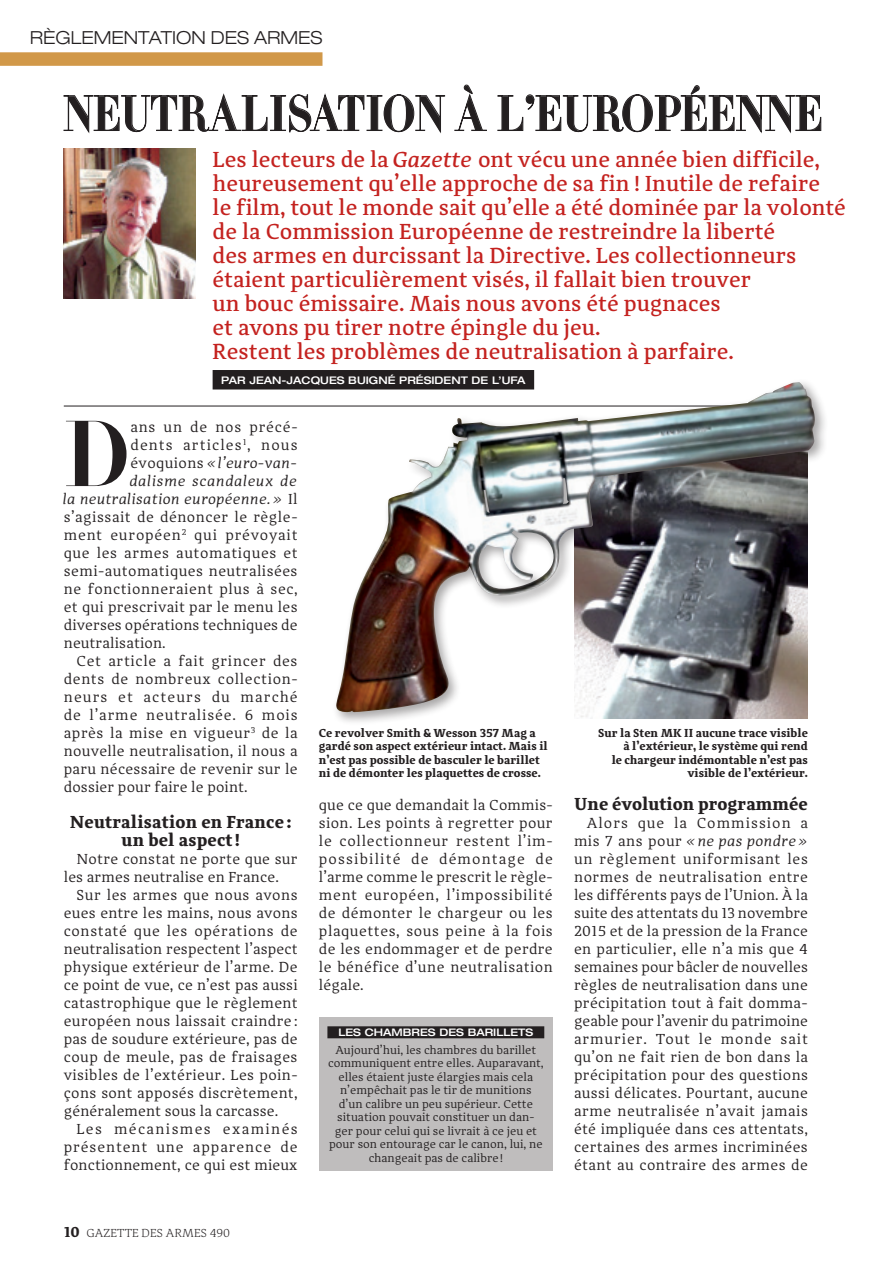
<style>
.page{position:relative;width:893px;height:1263px;background:#fff}
.page>*{position:absolute;margin:0;border:0;box-sizing:border-box;transform-origin:0 0}
.GA-Texte___Lettrine{font:87px "Domani CP";color:#231f20}
.Réglo-Titre{font:46.5px "Domani CP";letter-spacing:.01em;color:#231f20;scale:.9 1}
.GA-Châpo{font:500 22.5px/24px "Adagio Serif";color:#c4221f}
.GA-Intertitre{font:700 18px/18px "Adagio Serif";letter-spacing:.01em;color:#231f20;text-align:center}
.t1{font:300 expanded 18px "Helvetica Neue";color:#231f20}
.GA-Texte_courant{font:15px/18px "Adagio Serif";letter-spacing:.02em;color:#231f20;text-align:justify}
.GA-Texte___Lettrine-2{font:15px "Adagio Serif";letter-spacing:.035em;color:#231f20}
.GA-Texte___Lettrine-3{font:italic 15px "Adagio Serif";letter-spacing:.025em;color:#231f20}
.GA-Texte___Lettrine-4{font:15px "Adagio Serif";letter-spacing:.005em;color:#231f20}
.GA-Texte___Lettrine-5{font:15px "Adagio Serif";letter-spacing:.015em;color:#231f20}
.GA-Texte___Lettrine-6{font:15px "Adagio Serif";letter-spacing:.055em;color:#231f20}
.GA-Texte___Lettrine-7{font:15px "Adagio Serif";letter-spacing:.075em;color:#231f20}
.GA-Texte___Lettrine-8{font:italic 15px "Adagio Serif";letter-spacing:.045em;color:#231f20}
.GA-Texte___Lettrine-9{font:15px "Adagio Serif";letter-spacing:.01em;color:#231f20}
.GA-Légende{font:700 12px/13.5px "Adagio Serif";color:#231f20}
.t2{font:300 12px "Adagio Serif";letter-spacing:.01em;color:#231f20}
.Réglo-Texte_encadré{font:11.85px/13.5px "Adagio Serif";color:#231f20;text-align:center}
.GA-Auteur_Article{font:500 expanded 10.5px "Helvetica Neue";color:#fff}
.Reglo-Titre_encadré{font:500 expanded 10.35px "Helvetica Neue";color:#fff}
.s1{font-style:italic}
.s2{font-style:normal}
.s3{font-weight:700;font-size:15px}
</style>
<div class="page">
<div style="left:0;top:52px;width:322px;height:14px;background:#d19849"></div>
<svg style="left:63px;top:93px;width:382px;height:41px"></svg>
<svg style="left:454px;top:84px;width:33px;height:47px"></svg>
<svg style="left:497px;top:85px;width:325px;height:49px"></svg>
<div style="left:213px;top:370px;width:321px;height:19px;background:#231f20"></div>
<hr style="left:64px;top:406px;width:744px;height:1px;background:#231f20">
<img style="left:64px;top:149px;width:132px;height:150px">
<div style="left:319px;top:1017px;width:234px;height:153px;background:#bfbdbd"></div>
<div style="left:327px;top:1026px;width:217px;height:12px;background:#231f20"></div>
<div style="left:332px;top:378px;width:496px;height:347px;background:#231f20;opacity:.4"></div>
<img style="left:336px;top:382px;width:479px;height:330px">
<p class="t1" style="left:30px;top:27px;width:294px">RÈGLEMENTATION DES ARMES</p>
<p class="Réglo-Titre" style="left:64px;top:85px;width:845px">NEUTRALISATION À L’EUROPÉENNE</p>
<p class="GA-Châpo" style="left:213px;top:148px;width:635px">Les lecteurs de la <span class="s1">Gazette</span> ont vécu une année bien difficile, heureusement qu’elle approche de sa fin ! Inutile de refaire<br>le film, tout le monde sait qu’elle a été dominée par la volonté de la Commission Européenne de restreindre la liberté<br>des armes en durcissant la Directive. Les collectionneurs étaient particulièrement visés, il fallait bien trouver<br>un bouc émissaire. Mais nous avons été pugnaces<br>et avons pu tirer notre épingle du jeu.<br>Restent les problèmes de neutralisation à parfaire.</p>
<p class="GA-Auteur_Article" style="left:221px;top:373px;width:306px">PAR JEAN-JACQUES BUIGNÉ PRÉSIDENT DE L’UFA</p>
<p class="GA-Texte___Lettrine" style="left:64px;top:400px;width:67px">D</p>
<p class="GA-Texte___Lettrine-2" style="left:130px;top:418px;width:169px">ans un de nos précé-</p>
<p class="GA-Texte___Lettrine-7" style="left:130px;top:436px;width:169px">dents articles<sup>1</sup>, nous</p>
<p class="GA-Texte___Lettrine-3" style="left:130px;top:454px;width:169px"><span class="s2">évoquions</span> « l’euro-van-</p>
<p class="GA-Texte___Lettrine-8" style="left:130px;top:472px;width:169px">dalisme scandaleux de</p>
<p class="GA-Texte___Lettrine-3" style="left:64px;top:490px;width:235px">la neutralisation européenne. » <span class="s2">Il</span></p>
<p class="GA-Texte___Lettrine-2" style="left:64px;top:508px;width:235px">s’agissait de dénoncer le règle-</p>
<p class="GA-Texte___Lettrine-6" style="left:64px;top:526px;width:235px">ment européen<sup>2</sup> qui prévoyait</p>
<p class="GA-Texte___Lettrine-2" style="left:64px;top:544px;width:235px">que les armes automatiques et</p>
<p class="GA-Texte___Lettrine-2" style="left:64px;top:562px;width:235px">semi-automatiques neutralisées</p>
<p class="GA-Texte___Lettrine-2" style="left:64px;top:580px;width:235px">ne fonctionneraient plus à sec,</p>
<p class="GA-Texte___Lettrine-5" style="left:64px;top:598px;width:235px">et qui prescrivait par le menu les</p>
<p class="GA-Texte___Lettrine-4" style="left:64px;top:616px;width:235px">diverses opérations techniques de</p>
<p class="GA-Texte___Lettrine-9" style="left:64px;top:634px;width:104px">neutralisation.</p>
<p class="GA-Texte_courant" style="left:64px;top:652px;width:235px;text-indent:13px">Cet article a fait grincer des dents de nombreux collection&shy;neurs et acteurs du marché de l’arme neutralisée. 6 mois après la mise en vigueur<sup>3</sup> de la nouvelle neutralisation, il nous a paru nécessaire de revenir sur le dossier pour faire le point.</p>
<p class="GA-Intertitre" style="left:70px;top:813px;width:224px">Neutralisation en France : un bel aspect!</p>
<p class="GA-Texte_courant" style="left:64px;top:850px;width:235px;text-indent:13px">Notre constat ne porte que sur les armes neutralise en France.</p>
<p class="GA-Texte_courant" style="left:64px;top:886px;width:235px;text-indent:13px">Sur les armes que nous avons eues entre les mains, nous avons constaté que les opérations de neutralisation respectent l’aspect physique extérieur de l’arme. De ce point de vue, ce n’est pas aussi catastrophique que le règlement européen nous laissait craindre : pas de soudure extérieure, pas de coup de meule, pas de fraisages visibles de l’extérieur. Les poin&shy;çons sont apposés discrètement, généralement sous la carcasse.</p>
<p class="GA-Texte_courant" style="left:64px;top:1120px;width:235px;text-indent:13px">Les mécanismes examinés présentent une apparence de fonctionnement, ce qui est mieux</p>
<p class="GA-Légende" style="left:319px;top:726px;width:230px">Ce revolver Smith &amp; Wesson 357 Mag a gardé son aspect extérieur intact. Mais il n’est pas possible de basculer le barillet ni de démonter les plaquettes de crosse.</p>
<p class="GA-Légende" style="left:598px;top:726px;width:211px;text-align:right">Sur la Sten MK II aucune trace visible à l’extérieur, le système qui rend<br>le chargeur indémontable n’est pas visible de l’extérieur.</p>
<p class="GA-Intertitre" style="left:574px;top:795px;width:235px">Une évolution programmée</p>
<p class="GA-Texte_courant" style="left:574px;top:814px;width:235px;text-indent:13px">Alors que la Commission a mis 7 ans pour <span class="s1">« ne pas pondre » </span>un règlement uniformisant les normes de neutralisation entre les différents pays de l’Union. À la suite des attentats du 13 novembre 2015 et de la pression de la France en particulier, elle n’a mis que 4 semaines pour bâcler de nouvelles règles de neutralisation dans une précipitation tout à fait domma&shy;geable pour l’avenir du patrimoine armurier. Tout le monde sait qu’on ne fait rien de bon dans la précipitation pour des questions aussi délicates. Pourtant, aucune arme neutralisée n’avait jamais été impliquée dans ces attentats, certaines des armes incriminées étant au contraire des armes de</p>
<p class="GA-Texte_courant" style="left:319px;top:796px;width:235px">que ce que demandait la Commis&shy;sion. Les points à regretter pour le collectionneur restent l’im&shy;possibilité de démontage de l’arme comme le prescrit le règle&shy;ment européen, l’impossibilité de démonter le chargeur ou les plaquettes, sous peine à la fois de les endommager et de perdre le bénéfice d’une neutralisation légale.</p>
<p class="Reglo-Titre_encadré" style="left:338px;top:1026px;width:196px">LES CHAMBRES DES BARILLETS</p>
<p class="Réglo-Texte_encadré" style="left:328px;top:1043px;width:217px">Aujourd’hui, les chambres du barillet communiquent entre elles. Auparavant, elles étaient juste élargies mais cela n’empêchait pas le tir de munitions d’un calibre un peu supérieur. Cette situation pouvait constituer un dan&shy;ger pour celui qui se livrait à ce jeu et pour son entourage car le canon, lui, ne changeait pas de calibre!</p>
<p class="t2" style="left:64px;top:1226px;width:168px"><span class="s3">10</span> GAZETTE DES ARMES 490</p>
</div>
